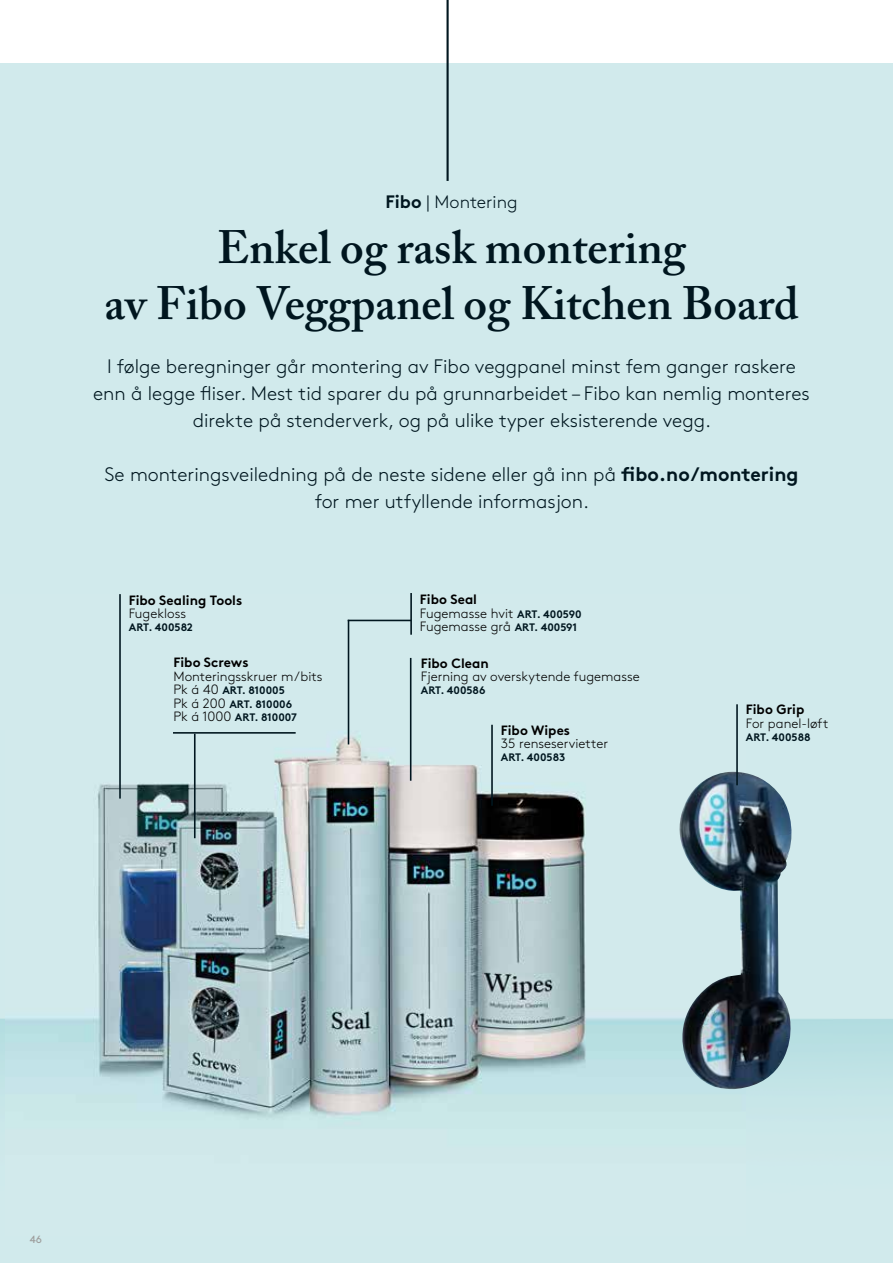
<style>
.page{position:relative;width:893px;height:1263px;background:#fff}
.page>*{position:absolute;margin:0;border:0;box-sizing:border-box;transform-origin:0 0}
.t1{font:600 46.5px/55.8px "Adobe Caslon Pro";color:#00161f;text-align:center}
.t2{font:300 19.5px/27px "Brown";color:#00161f;text-align:center}
.t3{font:300 18px "Brown";color:#00161f}
.t4{font:300 13.5px/13.5px "Brown";color:#000}
.t5{font:700 13.5px "Brown";color:#000}
.t6{font:10.8px/13.5px "Brown Bold Alt";color:#00161f}
.t7{font:10.5px "Brown";color:#9d9d9c}
.s1{font-weight:700}
.s2{font-family:"Brown";font-weight:300;font-size:13.5px;color:#000}
.s3{font-family:"Brown Bold Alt";font-weight:400;font-size:10.8px;color:#00161f}
</style>
<div class="page">
<div style="left:0;top:63px;width:893px;height:1200px;background:#d1eaec"></div>
<img style="left:4px;top:619px;width:742px;height:501px">
<hr style="left:348px;top:620px;width:63px;height:1px;background:#00161f">
<hr style="left:119px;top:594px;width:2px;height:204px;background:#00161f">
<hr style="left:194px;top:734px;width:2px;height:104px;background:#00161f">
<hr style="left:410px;top:593px;width:2px;height:42px;background:#00161f">
<hr style="left:491px;top:725px;width:2px;height:81px;background:#00161f">
<hr style="left:410px;top:658px;width:1px;height:123px;background:#00161f">
<hr style="left:348px;top:620px;width:1px;height:124px;background:#00161f">
<img style="left:671px;top:772px;width:125px;height:318px">
<hr style="left:736px;top:704px;width:2px;height:81px;background:#00161f">
<hr style="left:173px;top:732px;width:123px;height:2px;background:#00161f">
<hr style="left:446px;top:0;width:3px;height:181px;background:#00161f">
<p class="t3" style="left:385px;top:188px;width:134px"><span class="s1">Fibo</span> | Montering</p>
<h1 class="t1" style="left:104px;top:220px;width:696px">Enkel og rask montering<br>av Fibo Veggpanel og Kitchen Board</h1>
<p class="t2" style="left:93px;top:352px;width:718px">I følge beregninger går montering av Fibo veggpanel minst fem ganger raskere enn å legge fliser. Mest tid sparer du på grunnarbeidet – Fibo kan nemlig monteres direkte på stenderverk, og på ulike typer eksisterende vegg.</p>
<p class="t2" style="left:105px;top:460px;width:695px">Se monteringsveiledning på de neste sidene eller gå inn på <span class="s1">fibo.no/montering </span>for mer utfyllende informasjon.</p>
<p class="t5" style="left:129px;top:589px;width:115px">Fibo Sealing Tools</p>
<p class="t4" style="left:129px;top:606px;width:59px">Fugekloss</p>
<p class="t6" style="left:129px;top:619px;width:66px">ART. 400582</p>
<p class="t5" style="left:174px;top:652px;width:76px">Fibo Screws</p>
<p class="t4" style="left:174px;top:668px;width:151px">Monteringsskruer m/bits</p>
<p class="t6" style="left:174px;top:683px;width:125px"><span class="s2">Pk á 40</span> ART. 810005<br><span class="s2">Pk á 200</span> ART. 810006<br><span class="s2">Pk á 1000</span> ART. 810007</p>
<p class="t4" style="left:420px;top:592px;width:163px"><span class="s1">Fibo Seal<br></span>Fugemasse hvit <span class="s3">ART. 400590<br></span>Fugemasse grå <span class="s3">ART. 400591</span></p>
<p class="t5" style="left:421px;top:652px;width:70px">Fibo Clean</p>
<p class="t4" style="left:421px;top:669px;width:221px">Fjerning av overskytende fugemasse</p>
<p class="t6" style="left:421px;top:683px;width:66px">ART. 400586</p>
<p class="t5" style="left:501px;top:719px;width:71px">Fibo Wipes</p>
<p class="t4" style="left:501px;top:736px;width:109px">35 renseservietter</p>
<p class="t6" style="left:501px;top:750px;width:66px">ART. 400583</p>
<p class="t5" style="left:746px;top:699px;width:60px">Fibo Grip</p>
<p class="t4" style="left:746px;top:715px;width:84px">For panel-løft</p>
<p class="t6" style="left:746px;top:729px;width:66px">ART. 400588</p>
<p class="t7" style="left:30px;top:1231px;width:14px">46</p>
</div>
